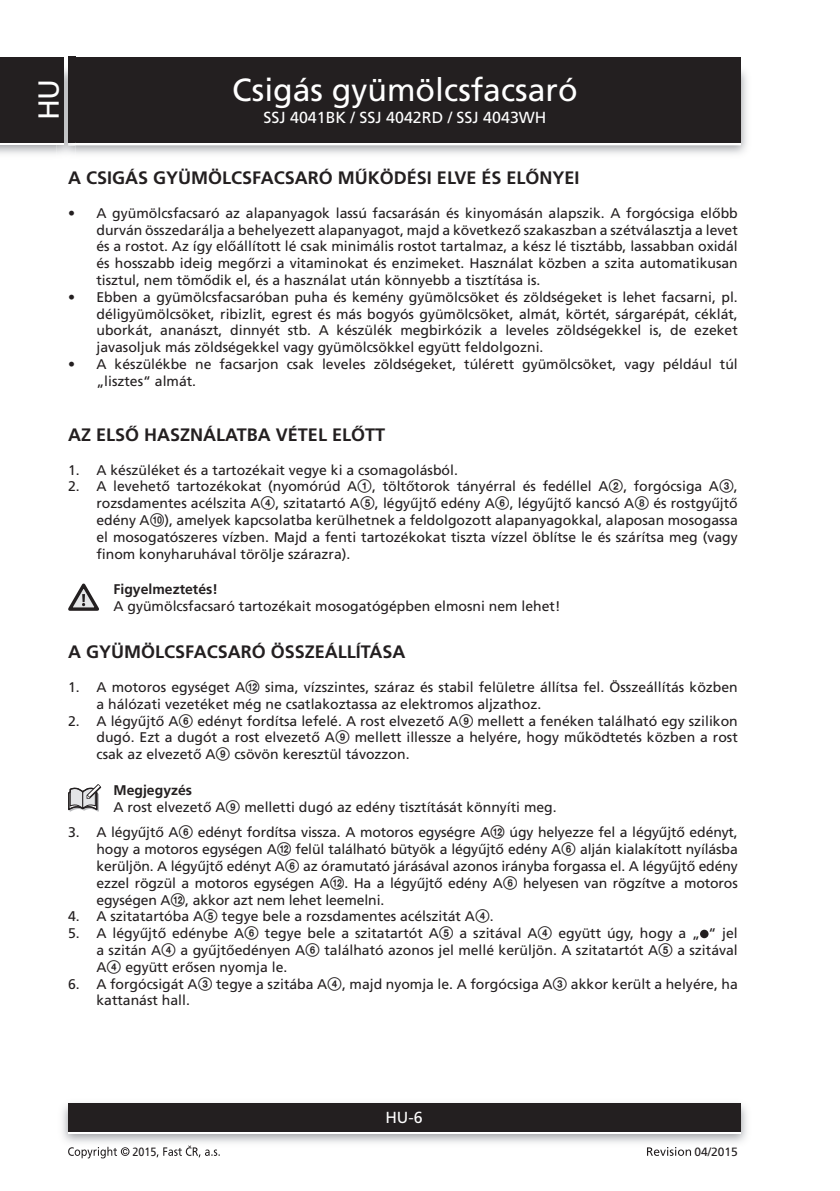
<style>
.page{position:relative;width:840px;height:1191px;background:#fff}
.page>*{position:absolute;margin:0;border:0;box-sizing:border-box;transform-origin:0 0}
.t1{font:32px "Frutiger CE";color:#fff}
.t2{font:29px "Frutiger CE";color:#fff}
.titulek_9{font:700 18px "Frutiger CE";color:#231f20}
.t3{font:16px "Frutiger CE";color:#fff}
.odrazka_5mm{font:14px/16.8px "Frutiger CE";color:#231f20;text-align:justify}
.text_7{font:14px "Frutiger CE";color:#231f20}
.text_7-2{font:700 14px "Frutiger CE";color:#231f20}
.t4{font:12px "Frutiger CE";color:#231f20}
.t5{font:12px "Frutiger CE";color:#231f20;scale:.9 1}
.s1{font-family:"Zz 3"}
</style>
<div class="page">
<img style="left:0;top:63px;width:747px;height:91px">
<img style="left:740px;top:68px;width:1px;height:75px">
<div style="left:68px;top:59px;width:672px;height:86px;background:#fff"></div>
<div style="left:68px;top:57px;width:672px;height:86px;background:#231f20"></div>
<img style="left:62px;top:1103px;width:685px;height:40px">
<div style="left:68px;top:1106px;width:672px;height:28px;background:linear-gradient(to right,#fff,#fff)"></div>
<div style="left:68px;top:1103px;width:672px;height:28px;background:#231f20"></div>
<div style="left:0;top:59px;width:64px;height:86px;background:#fff"></div>
<div style="left:0;top:57px;width:64px;height:86px;background:#231f20"></div>
<svg style="left:68px;top:1146px;width:61px;height:12px"></svg>
<svg style="left:156px;top:1145px;width:64px;height:12px"></svg>
<svg style="left:647px;top:1147px;width:43px;height:8px"></svg>
<svg style="left:68px;top:583px;width:31px;height:28px"></svg>
<svg style="left:68px;top:784px;width:33px;height:27px"></svg>
<svg style="left:699px;top:929px;width:9px;height:9px"></svg>
<h2 class="t2" style="left:32px;top:120px;width:43px;rotate:-90deg">HU</h2>
<h1 class="t1" style="left:232px;top:71px;width:346px">Csigás gyümölcsfacsaró</h1>
<p class="t3" style="left:263px;top:109px;width:284px">SSJ 4041BK / SSJ 4042RD / SSJ 4043WH</p>
<p class="titulek_9" style="left:68px;top:168px;width:512px">A CSIGÁS GYÜMÖLCSFACSARÓ MŰKÖDÉSI ELVE ÉS ELŐNYEI</p>
<p class="odrazka_5mm" style="left:96px;top:204px;width:642px;text-indent:-28px">• A gyümölcsfacsaró az alapanyagok lassú facsarásán és kinyomásán alapszik. A forgócsiga előbb durván összedarálja a behelyezett alapanyagot, majd a következő szakaszban a szétválasztja a levet és a rostot. Az így előállított lé csak minimális rostot tartalmaz, a kész lé tisztább, lassabban oxidál és hosszabb ideig megőrzi a vitaminokat és enzimeket. Használat közben a szita automatikusan tisztul, nem tömődik el, és a használat után könnyebb a tisztítása is.</p>
<p class="odrazka_5mm" style="left:96px;top:288px;width:642px;text-align:left;text-indent:-28px">• Ebben a gyümölcsfacsaróban puha és kemény gyümölcsöket és zöldségeket is lehet facsarni, pl. déligyümölcsöket, ribizlit, egrest és más bogyós gyümölcsöket, almát, körtét, sárgarépát, céklát, uborkát, ananászt, dinnyét stb. A készülék megbirkózik a leveles zöldségekkel is, de ezeket javasoljuk más zöldségekkel vagy gyümölcsökkel együtt feldolgozni.</p>
<p class="odrazka_5mm" style="left:96px;top:356px;width:642px;text-indent:-28px">• A készülékbe ne facsarjon csak leveles zöldségeket, túlérett gyümölcsöket, vagy például túl „lisztes“ almát.</p>
<p class="titulek_9" style="left:68px;top:424px;width:318px">AZ ELSŐ HASZNÁLATBA VÉTEL ELŐTT</p>
<p class="odrazka_5mm" style="left:68px;top:461px;width:389px">1. A készüléket és a tartozékait vegye ki a csomagolásból.</p>
<p class="odrazka_5mm" style="left:96px;top:478px;width:642px;text-indent:-28px">2. A levehető tartozékokat (nyomórúd A<span class="s1">1</span>, töltőtorok tányérral és fedéllel A<span class="s1">2</span>, forgócsiga A<span class="s1">3</span>, rozsdamentes acélszita A<span class="s1">4</span>, szitatartó A<span class="s1">5</span>, légyűjtő edény A<span class="s1">6</span>, légyűjtő kancsó A<span class="s1">8</span> és rostgyűjtő edény A<span class="s1">0</span>), amelyek kapcsolatba kerülhetnek a feldolgozott alapanyagokkal, alaposan mosogassa el mosogatószeres vízben. Majd a fenti tartozékokat tiszta vízzel öblítse le és szárítsa meg (vagy finom konyharuhával törölje szárazra).</p>
<p class="text_7-2" style="left:113px;top:581px;width:106px">Figyelmeztetés!</p>
<p class="text_7" style="left:113px;top:598px;width:448px">A gyümölcsfacsaró tartozékait mosogatógépben elmosni nem lehet!</p>
<p class="titulek_9" style="left:68px;top:642px;width:339px">A GYÜMÖLCSFACSARÓ ÖSSZEÁLLÍTÁSA</p>
<p class="odrazka_5mm" style="left:96px;top:679px;width:642px;text-indent:-28px">1. A motoros egységet A<span class="s1">qs</span> sima, vízszintes, száraz és stabil felületre állítsa fel. Összeállítás közben a hálózati vezetéket még ne csatlakoztassa az elektromos aljzathoz.</p>
<p class="odrazka_5mm" style="left:96px;top:712px;width:642px;text-indent:-28px">2. A légyűjtő A<span class="s1">6</span> edényt fordítsa lefelé. A rost elvezető A<span class="s1">9</span> mellett a fenéken található egy szilikon dugó. Ezt a dugót a rost elvezető A<span class="s1">9</span> mellett illessze a helyére, hogy működtetés közben a rost csak az elvezető A<span class="s1">9</span> csövön keresztül távozzon.</p>
<p class="text_7-2" style="left:113px;top:782px;width:80px">Megjegyzés</p>
<p class="text_7" style="left:113px;top:799px;width:442px">A rost elvezető A<span class="s1">9</span> melletti dugó az edény tisztítását könnyíti meg.</p>
<p class="odrazka_5mm" style="left:96px;top:824px;width:642px;text-indent:-28px">3. A légyűjtő A<span class="s1">6</span> edényt fordítsa vissza. A motoros egységre A<span class="s1">qs</span> úgy helyezze fel a légyűjtő edényt, hogy a motoros egységen A<span class="s1">qs</span> felül található bütyök a légyűjtő edény A<span class="s1">6</span> alján kialakított nyílásba kerüljön. A légyűjtő edényt A<span class="s1">6</span> az óramutató járásával azonos irányba forgassa el. A légyűjtő edény ezzel rögzül a motoros egységen A<span class="s1">qs</span>. Ha a légyűjtő edény A<span class="s1">6</span> helyesen van rögzítve a motoros egységen A<span class="s1">qs</span>, akkor azt nem lehet leemelni.</p>
<p class="odrazka_5mm" style="left:68px;top:908px;width:424px">4. A szitatartóba A<span class="s1">5</span> tegye bele a rozsdamentes acélszitát A<span class="s1">4</span>.</p>
<p class="odrazka_5mm" style="left:96px;top:925px;width:642px;text-indent:-28px">5. A légyűjtő edénybe A<span class="s1">6</span> tegye bele a szitatartót A<span class="s1">5</span> a szitával A<span class="s1">4</span> együtt úgy, hogy a „ “ jel a szitán A<span class="s1">4</span> a gyűjtőedényen A<span class="s1">6</span> található azonos jel mellé kerüljön. A szitatartót A<span class="s1">5</span> a szitával A<span class="s1">4</span> együtt erősen nyomja le.</p>
<p class="odrazka_5mm" style="left:96px;top:975px;width:642px;text-indent:-28px">6. A forgócsigát A<span class="s1">3</span> tegye a szitába A<span class="s1">4</span>, majd nyomja le. A forgócsiga A<span class="s1">3</span> akkor került a helyére, ha kattanást hall.</p>
<p class="t3" style="left:385px;top:1108px;width:39px">HU-6</p>
<p class="t5" style="left:132px;top:1144px;width:28px">2015</p>
<p class="t4" style="left:694px;top:1144px;width:45px">04/2015</p>
</div>
